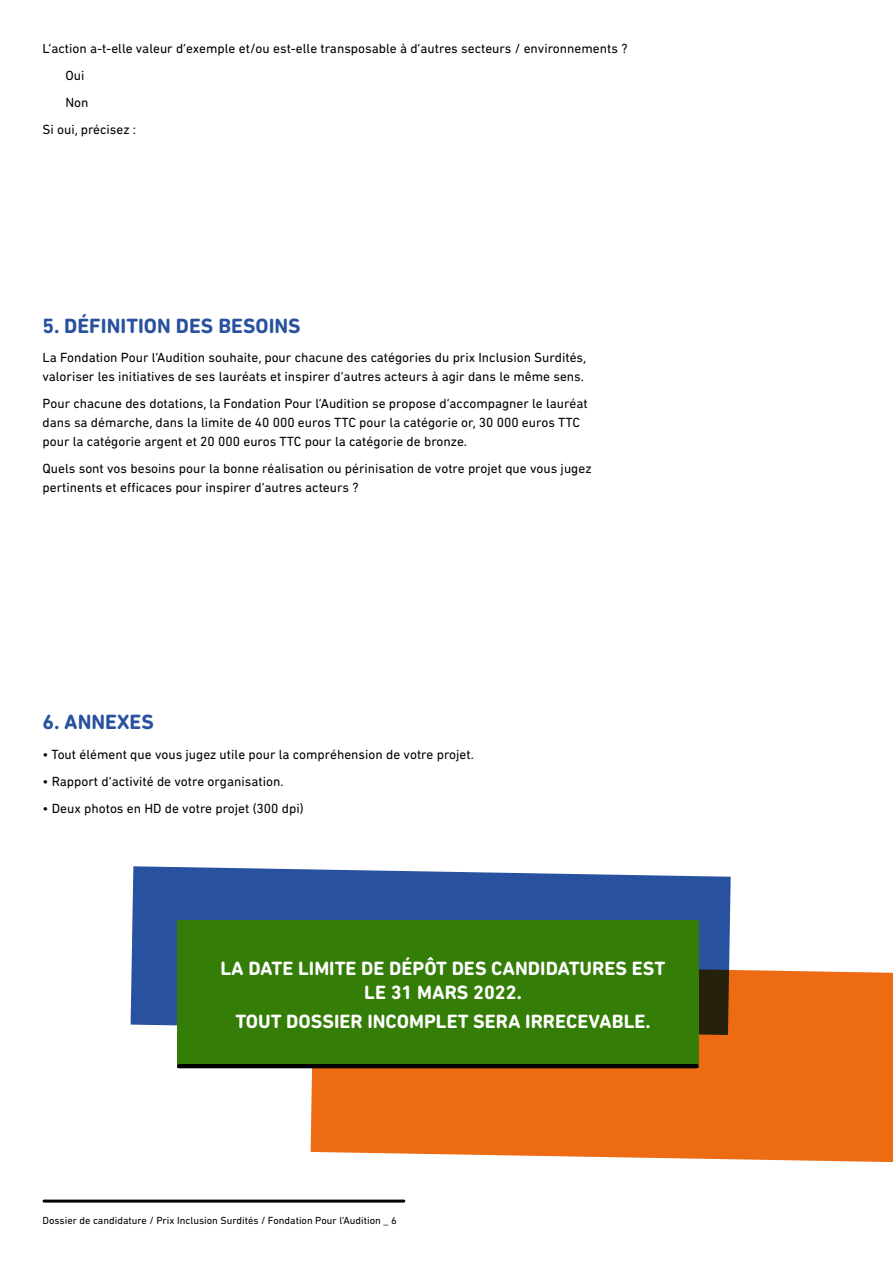
<style>
.page{position:relative;width:893px;height:1263px;background:#fff}
.page>*{position:absolute;margin:0;border:0;box-sizing:border-box;transform-origin:0 0}
.t1{font:700 21px "DIN Next Rounded LT Pro";color:#28519f}
.t2{font:700 19.65px/23.5px "DIN Next Rounded LT Pro";color:#fff;text-align:center}
.t3{font:13.5px/18.8px "DIN Next Rounded LT Pro";color:#000}
.t4{font:10.5px "DIN Next Rounded LT Pro";color:#000}
</style>
<div class="page">
<hr style="left:44px;top:1199px;width:360px;height:3px;background:#000">
<div style="left:311px;top:970px;width:582px;height:193px;background:#ed6b12"></div>
<svg style="left:131px;top:866px;width:600px;height:169px;background:#3f619f"></svg>
<div style="left:177px;top:921px;width:522px;height:147px;background:#347d07"></div>
<hr style="left:179px;top:1064px;width:517px;height:4px;background:#000">
<p class="t3" style="left:43px;top:39px;width:586px">L’action a-t-elle valeur d’exemple et/ou est-elle transposable à d’autres secteurs / environnements ?</p>
<p class="t3" style="left:65px;top:66px;width:20px">Oui</p>
<p class="t3" style="left:65px;top:93px;width:25px">Non</p>
<p class="t3" style="left:43px;top:120px;width:95px">Si oui, précisez :</p>
<h1 class="t1" style="left:43px;top:313px;width:260px">5. DÉFINITION DES BESOINS</h1>
<p class="t3" style="left:43px;top:348px;width:545px">La Fondation Pour l’Audition souhaite, pour chacune des catégories du prix Inclusion Surdités, valoriser les initiatives de ses lauréats et inspirer d’autres acteurs à agir dans le même sens.</p>
<p class="t3" style="left:43px;top:394px;width:547px">Pour chacune des dotations, la Fondation Pour l’Audition se propose d’accompagner le lauréat dans sa démarche, dans la limite de 40 000 euros TTC pour la catégorie or, 30 000 euros TTC pour la catégorie argent et 20 000 euros TTC pour la catégorie de bronze.</p>
<p class="t3" style="left:43px;top:459px;width:550px">Quels sont vos besoins pour la bonne réalisation ou périnisation de votre projet que vous jugez pertinents et efficaces pour inspirer d’autres acteurs ?</p>
<h1 class="t1" style="left:43px;top:710px;width:113px">6. ANNEXES</h1>
<p class="t3" style="left:43px;top:744px;width:433px">• Tout élément que vous jugez utile pour la compréhension de votre projet.</p>
<p class="t3" style="left:43px;top:772px;width:243px">• Rapport d’activité de votre organisation.</p>
<p class="t3" style="left:43px;top:799px;width:262px">• Deux photos en HD de votre projet (300 dpi)</p>
<h2 class="t2" style="left:221px;top:957px;width:446px">LA DATE LIMITE DE DÉPÔT DES CANDIDATURES EST<br>LE 31 MARS 2022.</h2>
<h2 class="t2" style="left:235px;top:1010px;width:417px">TOUT DOSSIER INCOMPLET SERA IRRECEVABLE.</h2>
<p class="t4" style="left:43px;top:1214px;width:356px">Dossier de candidature / Prix Inclusion Surdités / Fondation Pour l’Audition _ 6</p>
</div>
